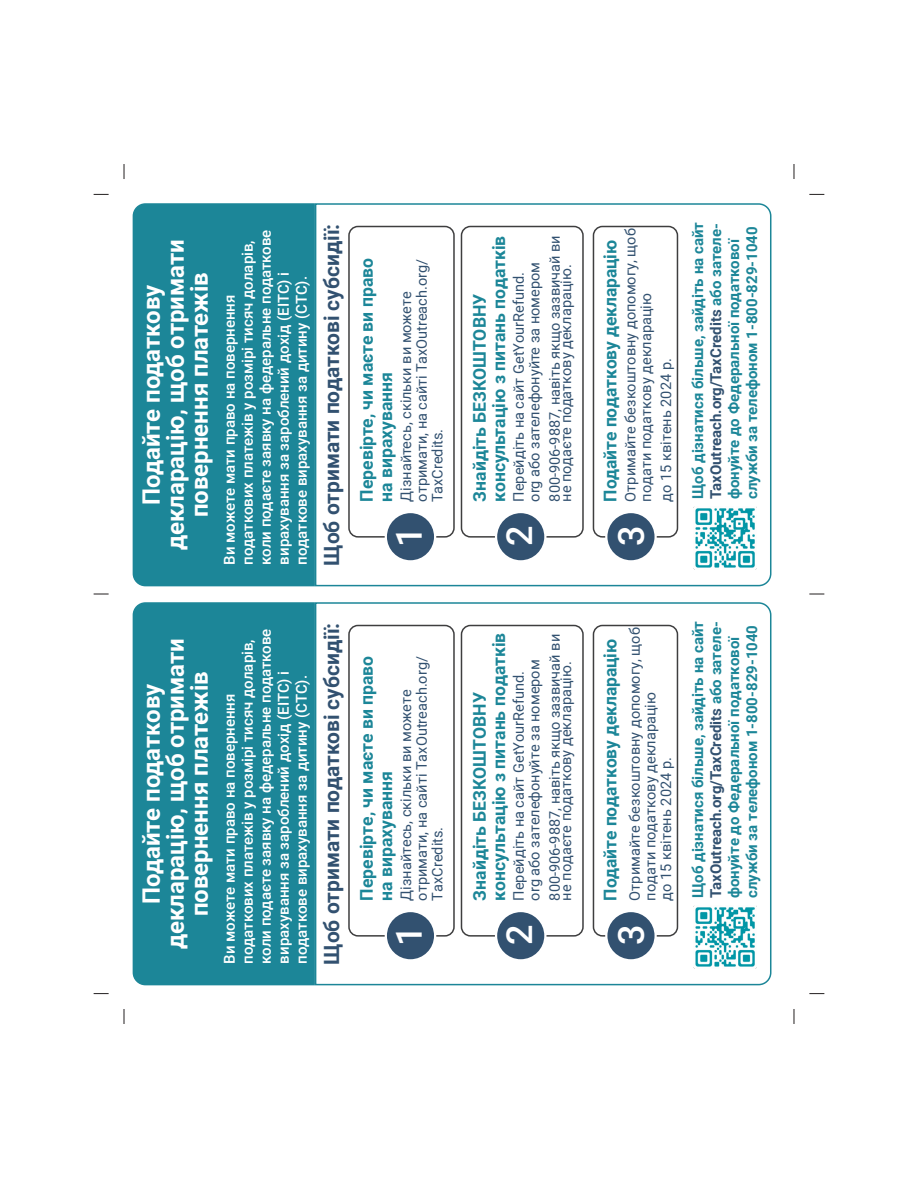
<style>
.page{position:relative;width:918px;height:1188px;background:#fff}
.page>*{position:absolute;margin:0;border:0;box-sizing:border-box;transform-origin:0 0}
.t1{font:500 36px "Roboto";color:#fff}
.t2{font:700 24px/24px "Roboto";color:#fff;text-align:center}
.Intro{font:700 21px "Roboto";color:#325170}
.body-reg{font:700 17.55px/19.4px "Roboto";color:#1c8698}
.Intro-2{font:500 15px/18px "Roboto";color:#fff}
.body-reg-2{font:700 15px/18px "Roboto";color:#1c8698}
.body-reg-3{font:14.55px/15.8px "Roboto";color:#325170}
.s1{color:#325170}
</style>
<div class="page">
<svg style="left:94px;top:594px;width:15px;height:1px"></svg>
<svg style="left:809px;top:594px;width:15px;height:1px"></svg>
<svg style="left:794px;top:1009px;width:1px;height:15px"></svg>
<svg style="left:809px;top:993px;width:15px;height:1px"></svg>
<svg style="left:94px;top:993px;width:15px;height:1px"></svg>
<svg style="left:124px;top:1009px;width:1px;height:15px"></svg>
<div style="left:132px;top:602px;width:182px;height:384px;background:#1c8698"></div>
<svg style="left:314px;top:602px;width:458px;height:384px"></svg>
<img style="left:693px;top:906px;width:63px;height:63px">
<div style="left:348px;top:625px;width:107px;height:312px;border:2px solid #3e3e3f;border-radius:9px"></div>
<div style="left:593px;top:625px;width:85px;height:312px;border:2px solid #3e3e3f;border-radius:9px"></div>
<div style="left:461px;top:625px;width:123px;height:312px;border:2px solid #3e3e3f;border-radius:9px"></div>
<div style="left:386px;top:911px;width:49px;height:49px;background:#325170;border-radius:50%"></div>
<div style="left:385px;top:910px;width:51px;height:51px;border:2px solid #fff;border-radius:50%"></div>
<div style="left:496px;top:911px;width:49px;height:49px;background:#325170;border-radius:50%"></div>
<div style="left:495px;top:910px;width:52px;height:51px;border:2px solid #fff;border-radius:50%"></div>
<div style="left:606px;top:911px;width:50px;height:49px;background:#325170;border-radius:50%"></div>
<div style="left:605px;top:910px;width:52px;height:51px;border:2px solid #fff;border-radius:50%"></div>
<svg style="left:124px;top:164px;width:1px;height:15px"></svg>
<svg style="left:94px;top:194px;width:15px;height:1px"></svg>
<svg style="left:809px;top:194px;width:15px;height:1px"></svg>
<svg style="left:794px;top:164px;width:1px;height:15px"></svg>
<div style="left:132px;top:203px;width:182px;height:384px;background:#1c8698"></div>
<svg style="left:314px;top:203px;width:458px;height:384px"></svg>
<img style="left:693px;top:507px;width:63px;height:63px">
<div style="left:348px;top:226px;width:107px;height:312px;border:2px solid #3e3e3f;border-radius:9px"></div>
<div style="left:593px;top:226px;width:85px;height:312px;border:2px solid #3e3e3f;border-radius:9px"></div>
<div style="left:461px;top:226px;width:123px;height:312px;border:2px solid #3e3e3f;border-radius:9px"></div>
<div style="left:386px;top:512px;width:49px;height:49px;background:#325170;border-radius:50%"></div>
<div style="left:385px;top:511px;width:51px;height:51px;border:2px solid #fff;border-radius:50%"></div>
<div style="left:496px;top:512px;width:49px;height:49px;background:#325170;border-radius:50%"></div>
<div style="left:495px;top:511px;width:52px;height:51px;border:2px solid #fff;border-radius:50%"></div>
<div style="left:606px;top:512px;width:50px;height:49px;background:#325170;border-radius:50%"></div>
<div style="left:605px;top:511px;width:52px;height:51px;border:2px solid #fff;border-radius:50%"></div>
<p class="t2" style="left:138px;top:550px;width:312px;rotate:-90deg">Подайте податкову декларацію, щоб отримати повернення платежів</p>
<p class="Intro-2" style="left:220px;top:565px;width:336px;rotate:-90deg">Ви можете мати право на повернення податкових платежів у розмірі тисяч доларів, коли подаєте заявку на федеральне податкове вирахування за зароблений дохід (EITC) і податкове вирахування за дитину (CTC).</p>
<p class="Intro" style="left:317px;top:566px;width:344px;rotate:-90deg">Щоб отримати податкові субсидії:</p>
<p class="body-reg" style="left:356px;top:502px;width:245px;rotate:-90deg">Перевірте, чи маєте ви право на вирахування</p>
<p class="body-reg-3" style="left:397px;top:502px;width:244px;rotate:-90deg">Дізнайтесь, скільки ви можете отримати, на сайті TaxOutreach.org/<br>TaxCredits.</p>
<p class="body-reg-3" style="left:548px;top:502px;width:268px;line-height:11.4px;rotate:-90deg">800-906-9887, навіть якщо зазвичай ви не подаєте податкову декларацію.</p>
<p class="body-reg" style="left:600px;top:502px;width:263px;rotate:-90deg">Подайте податкову декларацію</p>
<p class="body-reg-3" style="left:622px;top:502px;width:275px;rotate:-90deg">Отримайте безкоштовну допомогу, щоб подати податкову декларацію</p>
<p class="body-reg" style="left:469px;top:502px;width:267px;rotate:-90deg">Знайдіть БЕЗКОШТОВНУ консультацію з питань податків</p>
<p class="body-reg-3" style="left:510px;top:502px;width:241px;rotate:-90deg">Перейдіть на сайт GetYourRefund. org або зателефонуйте за номером</p>
<p class="body-reg-3" style="left:658px;top:502px;width:145px;rotate:-90deg">до 15 квітень 2024 р.</p>
<p class="t1" style="left:384px;top:547px;width:22px;rotate:-90deg">1</p>
<p class="t1" style="left:494px;top:546px;width:22px;rotate:-90deg">2</p>
<p class="t1" style="left:606px;top:546px;width:22px;rotate:-90deg">3</p>
<p class="body-reg-2" style="left:688px;top:499px;width:278px;rotate:-90deg">Щоб дізнатися більше, зайдіть на сайт <span class="s1">TaxOutreach.org/TaxCredits</span> або зателе&shy;фонуйте до Федеральної податкової служби за телефоном 1-800-829-1040</p>
<p class="t2" style="left:138px;top:949px;width:312px;rotate:-90deg">Подайте податкову декларацію, щоб отримати повернення платежів</p>
<p class="Intro-2" style="left:220px;top:964px;width:336px;rotate:-90deg">Ви можете мати право на повернення податкових платежів у розмірі тисяч доларів, коли подаєте заявку на федеральне податкове вирахування за зароблений дохід (EITC) і податкове вирахування за дитину (CTC).</p>
<p class="Intro" style="left:317px;top:965px;width:344px;rotate:-90deg">Щоб отримати податкові субсидії:</p>
<p class="body-reg" style="left:356px;top:901px;width:246px;rotate:-90deg">Перевірте, чи маєте ви право на вирахування</p>
<p class="body-reg-3" style="left:397px;top:901px;width:246px;rotate:-90deg">Дізнайтесь, скільки ви можете отримати, на сайті TaxOutreach.org/<br>TaxCredits.</p>
<p class="body-reg-3" style="left:548px;top:901px;width:268px;line-height:11.4px;rotate:-90deg">800-906-9887, навіть якщо зазвичай ви не подаєте податкову декларацію.</p>
<p class="body-reg" style="left:600px;top:901px;width:263px;rotate:-90deg">Подайте податкову декларацію</p>
<p class="body-reg-3" style="left:626px;top:901px;width:275px;rotate:-90deg">Отримайте безкоштовну допомогу, щоб подати податкову декларацію<br>до 15 квітень 2024 р.</p>
<p class="body-reg-2" style="left:688px;top:898px;width:278px;rotate:-90deg">Щоб дізнатися більше, зайдіть на сайт <span class="s1">TaxOutreach.org/TaxCredits</span> або зателе&shy;фонуйте до Федеральної податкової служби за телефоном 1-800-829-1040</p>
<p class="body-reg" style="left:469px;top:901px;width:269px;rotate:-90deg">Знайдіть БЕЗКОШТОВНУ консультацію з питань податків</p>
<p class="body-reg-3" style="left:510px;top:901px;width:243px;rotate:-90deg">Перейдіть на сайт GetYourRefund. org або зателефонуйте за номером</p>
<p class="t1" style="left:384px;top:946px;width:22px;rotate:-90deg">1</p>
<p class="t1" style="left:494px;top:945px;width:22px;rotate:-90deg">2</p>
<p class="t1" style="left:606px;top:945px;width:22px;rotate:-90deg">3</p>
</div>
